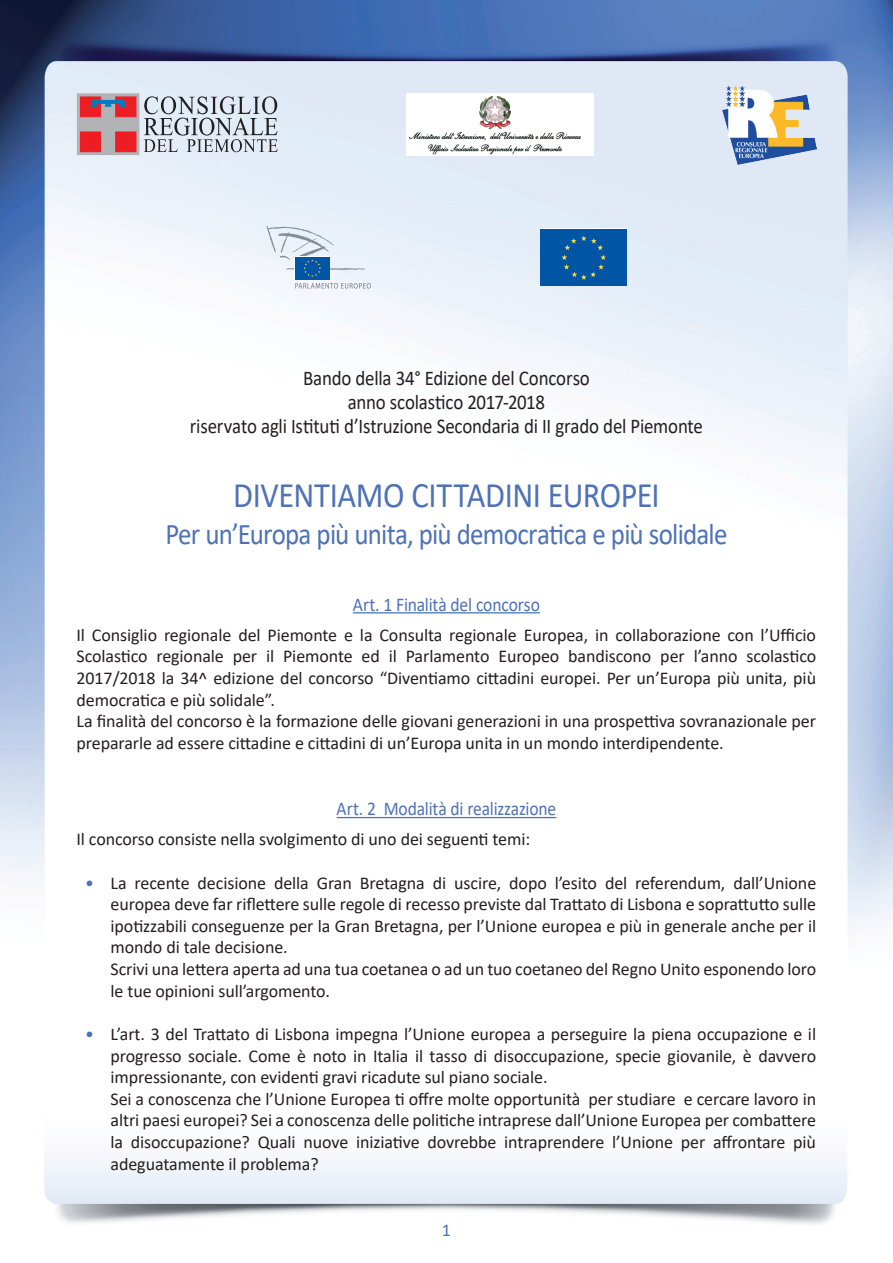
<style>
.page{position:relative;width:893px;height:1263px;background:#fff}
.page>*{position:absolute;margin:0;border:0;box-sizing:border-box;transform-origin:0 0}
.t1{font:36px "Calibri";letter-spacing:-.015em;color:#4d72b8;scale:.9 1}
.t2{font:30px "Calibri";letter-spacing:-.03em;color:#4d72b8;scale:.9 1}
.t3{font:21px/24px "Calibri";letter-spacing:-.01em;color:#231f20;text-align:center;scale:.9 1}
.t4{font:19.5px "Calibri";letter-spacing:-.01em;color:#4d72b8;scale:.9 1}
.t5{font:18px/21.6px "Calibri";letter-spacing:-.005em;color:#231f20}
.t6{font:18px "Calibri";color:#4d72b8}
.s1{color:#4d72b8}
</style>
<div class="page">
<img style="left:0;top:0;width:893px;height:1224px">
<svg style="left:79px;top:95px;width:58px;height:58px;fill:#b2b3b7"></svg>
<div style="left:77px;top:93px;width:62px;height:62px;border:1px solid #b2b3b7"></div>
<div style="left:115px;top:132px;width:21px;height:20px;background:#ee1d23;border:1px solid #ee1d23"></div>
<div style="left:80px;top:132px;width:21px;height:20px;background:#ee1d23"></div>
<div style="left:80px;top:97px;width:21px;height:20px;background:#ee1d23"></div>
<div style="left:115px;top:97px;width:21px;height:20px;background:#ee1d23"></div>
<svg style="left:90px;top:99px;width:37px;height:8px"></svg>
<svg style="left:144px;top:96px;width:134px;height:56px"></svg>
<img style="left:407px;top:93px;width:186px;height:62px">
<img style="left:722px;top:86px;width:94px;height:79px">
<svg style="left:295px;top:283px;width:76px;height:6px"></svg>
<div style="left:295px;top:257px;width:35px;height:23px;background:#0155a5"></div>
<svg style="left:266px;top:226px;width:99px;height:51px"></svg>
<div style="left:541px;top:229px;width:86px;height:57px;background:#0155a5"></div>
<svg style="left:561px;top:235px;width:45px;height:45px"></svg>
<hr style="left:353px;top:612px;width:187px;height:1px;background:#4d72b8">
<hr style="left:337px;top:817px;width:219px;height:1px;background:#4d72b8">
<p class="t3" style="left:190px;top:365px;width:572px">Bando della 34° Edizione del Concorso<br>anno scolastico 2017-2018<br>riservato agli Istituti d’Istruzione Secondaria di II grado del Piemonte</p>
<h1 class="t1" style="left:233px;top:470px;width:475px">DIVENTIAMO CITTADINI EUROPEI</h1>
<h2 class="t2" style="left:165px;top:513px;width:626px">Per un’Europa più unita, più democratica e più solidale</h2>
<p class="t4" style="left:353px;top:591px;width:209px">Art. 1 Finalità del concorso</p>
<p class="t5" style="left:77px;top:623px;width:741px">Il Consiglio regionale del Piemonte e la Consulta regionale Europea, in collaborazione con l’Ufficio Scolastico regionale per il Piemonte ed il Parlamento Europeo bandiscono per l’anno scolastico 2017/2018 la 34^ edizione del concorso “Diventiamo cittadini europei. Per un’Europa più unita, più democratica e più solidale”.<br>La finalità del concorso è la formazione delle giovani generazioni in una prospettiva sovranazionale per prepararle ad essere cittadine e cittadini di un’Europa unita in un mondo interdipendente.</p>
<p class="t4" style="left:337px;top:795px;width:246px">Art. 2 Modalità di realizzazione</p>
<p class="t5" style="left:77px;top:828px;width:455px">Il concorso consiste nella svolgimento di uno dei seguenti temi:</p>
<p class="t5" style="left:111px;top:871px;width:707px;text-indent:-26px"><span class="s1">•</span> La recente decisione della Gran Bretagna di uscire, dopo l’esito del referendum, dall’Unione europea deve far riflettere sulle regole di recesso previste dal Trattato di Lisbona e soprattutto sulle ipotizzabili conseguenze per la Gran Bretagna, per l’Unione europea e più in generale anche per il mondo di tale decisione.<br>Scrivi una lettera aperta ad una tua coetanea o ad un tuo coetaneo del Regno Unito esponendo loro le tue opinioni sull’argomento.</p>
<p class="t5" style="left:111px;top:1023px;width:707px;text-indent:-26px"><span class="s1">•</span> L’art. 3 del Trattato di Lisbona impegna l’Unione europea a perseguire la piena occupazione e il progresso sociale. Come è noto in Italia il tasso di disoccupazione, specie giovanile, è davvero impressionante, con evidenti gravi ricadute sul piano sociale.<br>Sei a conoscenza che l’Unione Europea ti offre molte opportunità per studiare e cercare lavoro in altri paesi europei? Sei a conoscenza delle politiche intraprese dall’Unione Europea per combattere la disoccupazione? Quali nuove iniziative dovrebbe intraprendere l’Unione per affrontare più adeguatamente il problema?</p>
<p class="t6" style="left:442px;top:1218px;width:11px">1</p>
</div>
